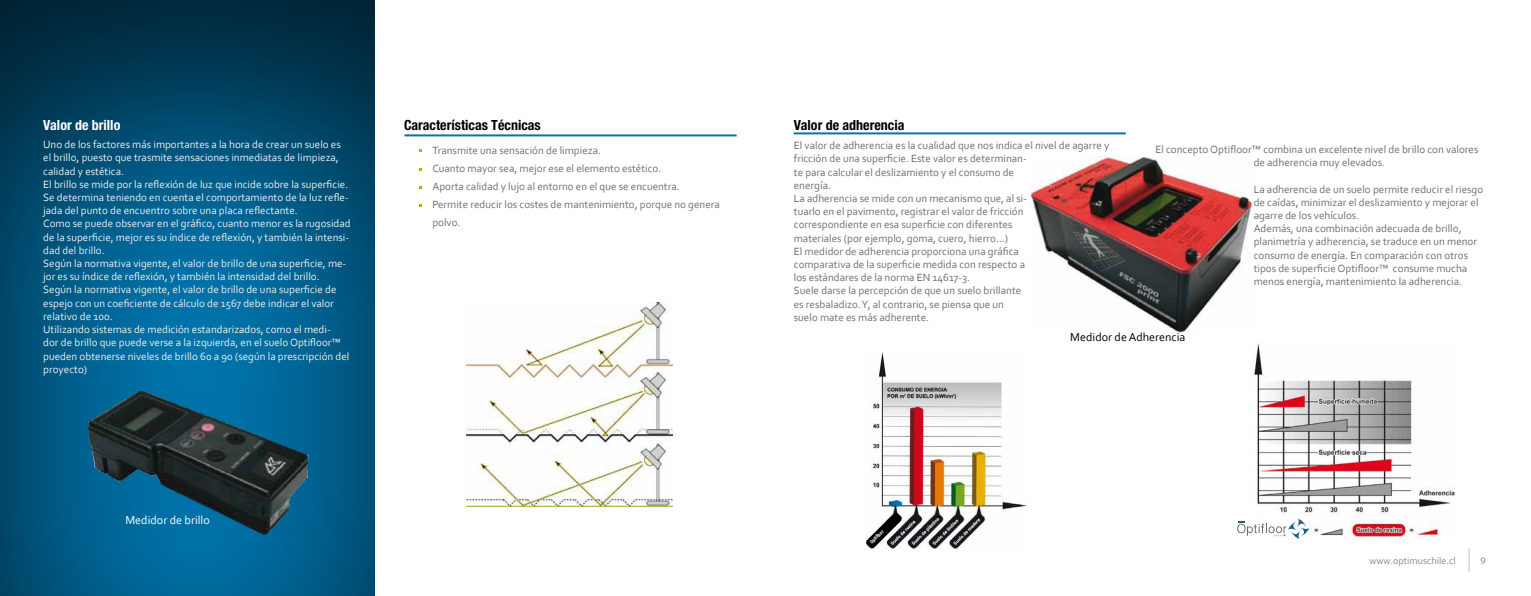
<style>
.page{position:relative;width:1531px;height:596px;background:#fff}
.page>*{position:absolute;margin:0;border:0;box-sizing:border-box;transform-origin:0 0}
.t1{font:700 condensed 14px "Helvetica Neue";color:#000}
.t2{font:700 condensed 14px "Helvetica Neue";color:#fff}
.t3{font:12px "Corbel";color:#000}
.t4{font:12px "Corbel";color:#fff}
.t5{font:11px/13.2px "Corbel";color:#707073}
.t6{font:11px/13.2px "Corbel";color:#eeefef}
.t7{font:10px "Corbel";color:#898a8c}
.t8{font:10px "Myriad Pro";color:#898a8c}
.t9{font:700 condensed 5px "Helvetica Neue";color:#fff}
</style>
<div class="page">
<svg style="left:1468px;top:548px;width:1px;height:23px"></svg>
<div style="left:0;top:0;width:385px;height:595px;background:#000;opacity:.75"></div>
<img style="left:467px;top:302px;width:206px;height:204px">
<img style="left:1028px;top:156px;width:225px;height:176px">
<img style="left:1252px;top:343px;width:202px;height:195px">
<img style="left:870px;top:352px;width:158px;height:197px">
<img style="left:85px;top:388px;width:225px;height:147px">
<svg style="left:866px;top:511px;width:37px;height:37px"></svg>
<hr style="left:404px;top:134px;width:333px;height:2px;background:#0076ae">
<hr style="left:793px;top:132px;width:333px;height:2px;background:#0076ae">
<svg style="left:1237px;top:518px;width:72px;height:21px"></svg>
<p class="t2" style="left:43px;top:116px;width:79px">Valor de brillo</p>
<p class="t6" style="left:43px;top:137px;width:309px">Uno de los factores más importantes a la hora de crear un suelo es el brillo, puesto que trasmite sensaciones inmediatas de limpieza, calidad y estética.<br>El brillo se mide por la reflexión de luz que incide sobre la superficie.<br>Se determina teniendo en cuenta el comportamiento de la luz refle&shy;jada del punto de encuentro sobre una placa reflectante.<br>Como se puede observar en el gráfico, cuanto menor es la rugosidad de la superficie, mejor es su índice de reflexión, y también la intensi&shy;dad del brillo.<br>Según la normativa vigente, el valor de brillo de una superficie, me&shy;jor es su índice de reflexión, y también la intensidad del brillo.<br>Según la normativa vigente, el valor de brillo de una superficie de espejo con un coeficiente de cálculo de 1567 debe indicar el valor relativo de 100.<br>Utilizando sistemas de medición estandarizados, como el medi-<br>dor de brillo que puede verse a la izquierda, en el suelo Optifloor™ pueden obtenerse niveles de brillo 60 a 90 (según la prescripción del proyecto)</p>
<p class="t1" style="left:404px;top:116px;width:138px">Características Técnicas</p>
<p class="t5" style="left:432px;top:141px;width:289px;line-height:18px">Transmite una sensación de limpieza.<br>Cuanto mayor sea, mejor ese el elemento estético.<br>Aporta calidad y lujo al entorno en el que se encuentra.<br>Permite reducir los costes de mantenimiento, porque no genera polvo.</p>
<p class="t4" style="left:125px;top:512px;width:86px">Medidor de brillo</p>
<p class="t1" style="left:794px;top:116px;width:112px">Valor de adherencia</p>
<p class="t5" style="left:794px;top:138px;width:317px">El valor de adherencia es la cualidad que nos indica el nivel de agarre y fricción de una superficie. Este valor es determinan-<br>te para calcular el deslizamiento y el consumo de<br>energía.<br>La adherencia se mide con un mecanismo que, al si-<br>tuarlo en el pavimento, registrar el valor de fricción<br>correspondiente en esa superficie con diferentes<br>materiales (por ejemplo, goma, cuero, hierro…)<br>El medidor de adherencia proporciona una gráfica<br>comparativa de la superficie medida con respecto a<br>los estándares de la norma EN 14617-3.<br>Suele darse la percepción de que un suelo brillante<br>es resbaladizo. Y, al contrario, se piensa que un<br>suelo mate es más adherente.</p>
<p class="t5" style="left:1155px;top:142px;width:325px;text-align:center">El concepto Optifloor™ combina un excelente nivel de brillo con valores de adherencia muy elevados.</p>
<p class="t5" style="left:1253px;top:182px;width:231px">La adherencia de un suelo permite reducir el riesgo de caídas, minimizar el deslizamiento y mejorar el agarre de los vehículos.<br>Además, una combinación adecuada de brillo, planimetría y adherencia, se traduce en un menor consumo de energía. En comparación con otros tipos de superficie Optifloor™ consume mucha menos energía, mantenimiento la adherencia.</p>
<p class="t9" style="left:869px;top:540px;width:19px;rotate:-45deg">Optifl oor</p>
<p class="t3" style="left:1070px;top:330px;width:117px">Medidor de Adherencia</p>
<p class="t7" style="left:1369px;top:554px;width:88px">www.optimuschile.cl</p>
<p class="t8" style="left:1480px;top:554px;width:7px">9</p>
</div>
